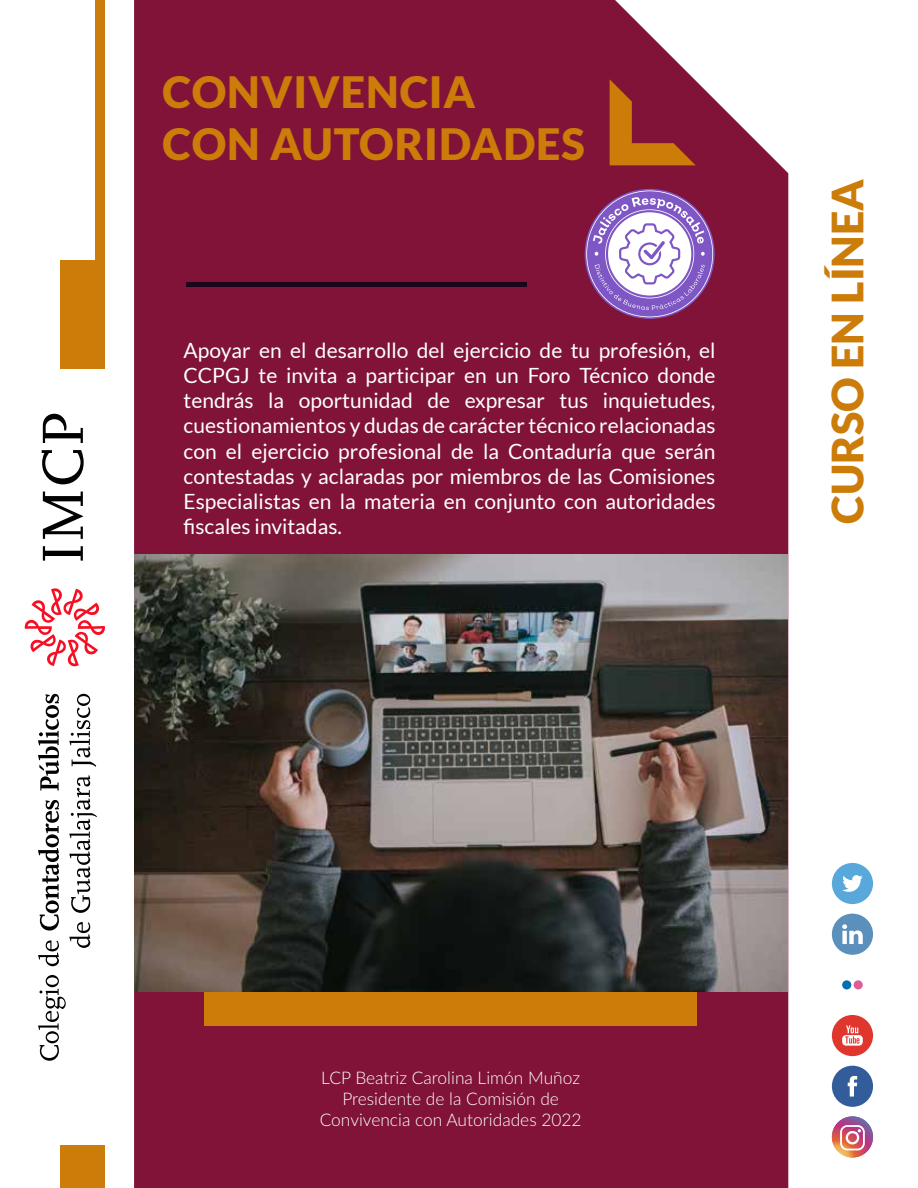
<style>
.page{position:relative;width:918px;height:1188px;background:#fff}
.page>*{position:absolute;margin:0;border:0;box-sizing:border-box;transform-origin:0 0}
.t1{font:900 43.2px/51.9px "Lato";letter-spacing:.02em;color:#cc7c09}
.t2{font:900 43.05px "Lato";color:#cc7c09}
.t3{font:21px/25.2px "Lato";color:#fff;text-align:justify}
.t4{font:300 17.4px/20.9px "Lato";color:#fff;text-align:center}
</style>
<div class="page">
<svg style="left:25px;top:588px;width:80px;height:78px"></svg>
<svg style="left:69px;top:922px;width:21px;height:26px"></svg>
<svg style="left:38px;top:940px;width:21px;height:26px"></svg>
<svg style="left:38px;top:975px;width:28px;height:86px"></svg>
<svg style="left:38px;top:694px;width:21px;height:97px"></svg>
<svg style="left:69px;top:694px;width:27px;height:73px"></svg>
<svg style="left:38px;top:800px;width:21px;height:131px"></svg>
<svg style="left:69px;top:775px;width:28px;height:138px"></svg>
<svg style="left:42px;top:450px;width:42px;height:34px"></svg>
<svg style="left:43px;top:414px;width:40px;height:29px"></svg>
<svg style="left:43px;top:492px;width:41px;height:47px"></svg>
<svg style="left:43px;top:546px;width:40px;height:15px"></svg>
<div style="left:134px;top:0;width:654px;height:1188px;background:#801337"></div>
<div style="left:95px;top:0;width:10px;height:367px;background:#cc7c09"></div>
<div style="left:60px;top:1146px;width:45px;height:42px;background:#cc7c09"></div>
<div style="left:204px;top:990px;width:493px;height:36px;background:#cc7c09"></div>
<hr style="left:186px;top:282px;width:340px;height:4px;background:#1c041a">
<svg style="left:610px;top:79px;width:86px;height:86px;background:#9c3a25"></svg>
<div style="left:60px;top:260px;width:45px;height:109px;background:#cc7c09"></div>
<img style="left:134px;top:555px;width:654px;height:437px">
<svg style="left:832px;top:1066px;width:41px;height:41px"></svg>
<svg style="left:832px;top:1116px;width:41px;height:42px"></svg>
<div style="left:840px;top:1125px;width:25px;height:25px;border:2px solid #fff;border-radius:6px"></div>
<div style="left:846px;top:1131px;width:13px;height:13px;border:2px solid #fff;border-radius:50%"></div>
<svg style="left:832px;top:863px;width:41px;height:41px"></svg>
<svg style="left:832px;top:914px;width:41px;height:41px"></svg>
<svg style="left:832px;top:1015px;width:41px;height:41px"></svg>
<svg style="left:842px;top:983px;width:20px;height:7px"></svg>
<div style="left:842px;top:980px;width:9px;height:9px;background:#026fb0;border-radius:50%"></div>
<div style="left:854px;top:980px;width:9px;height:9px;background:#df5c99;border-radius:50%"></div>
<svg style="left:585px;top:189px;width:130px;height:130px"></svg>
<h1 class="t1" style="left:163px;top:66px;width:424px">CONVIVENCIA<br>CON AUTORIDADES</h1>
<p class="t3" style="left:184px;top:338px;width:534px">Apoyar en el desarrollo del ejercicio de tu profesión, el CCPGJ te invita a participar en un Foro Técnico donde tendrás la oportunidad de expresar tus inquietudes, cuestionamientos y dudas de carácter técnico relacionadas con el ejercicio profesional de la Contaduría que serán contestadas y aclaradas por miembros de las Comisiones Especialistas en la materia en conjunto con autoridades fiscales invitadas.</p>
<h2 class="t2" style="left:823px;top:524px;width:346px;rotate:-90deg">CURSO EN LÍNEA</h2>
<p class="t4" style="left:320px;top:1067px;width:263px">LCP Beatriz Carolina Limón Muñoz<br>Presidente de la Comisión de<br>Convivencia con Autoridades 2022</p>
</div>
